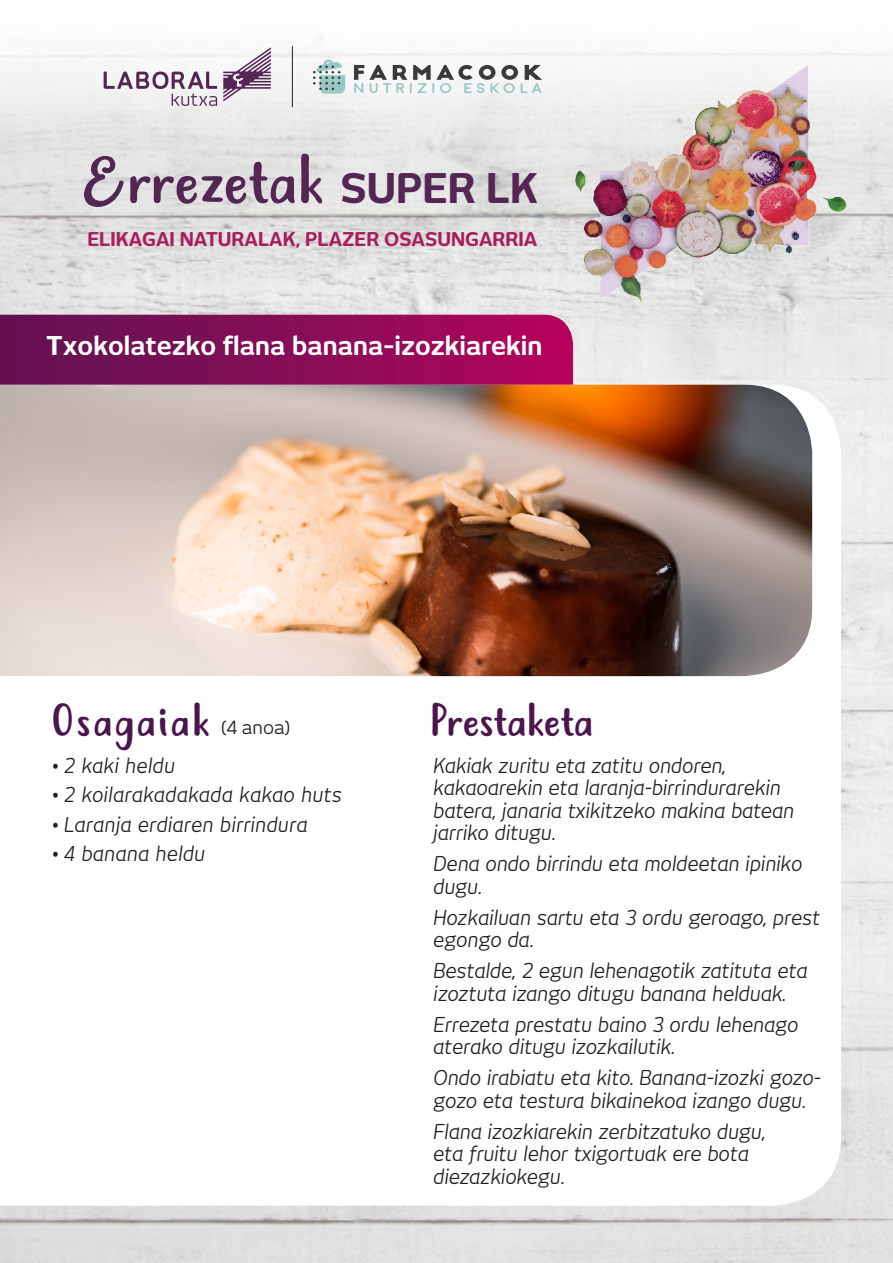
<style>
.page{position:relative;width:893px;height:1263px;background:#fff}
.page>*{position:absolute;margin:0;border:0;box-sizing:border-box;transform-origin:0 0}
.t1{font:41.7px "Justtellmewhat";letter-spacing:.05em;color:#4b154e}
.t2{font:41.7px "Justtellmewhat";color:#4b154e}
.TITULO_BASES{font:700 40.2px "New June";color:#542653}
.t3{font:700 25.5px "New June";color:#fff}
.t4{font:italic 20.25px/22.5px "New June";letter-spacing:-.015em;color:#231f20}
.TITULO_BASES-2{font:700 18.75px "New June";color:#a81e5a}
.s1{font-family:"New June";font-size:18px;color:#231f20}
</style>
<div class="page">
<img style="left:0;top:385px;width:812px;height:291px">
<svg style="left:0;top:315px;width:573px;height:70px;background:#870d56"></svg>
<svg style="left:223px;top:47px;width:48px;height:54px"></svg>
<svg style="left:104px;top:71px;width:113px;height:35px"></svg>
<hr style="left:292px;top:46px;width:1px;height:61px;background:#231f20">
<svg style="left:313px;top:59px;width:32px;height:35px"></svg>
<svg style="left:354px;top:65px;width:188px;height:28px"></svg>
<img style="left:549px;top:56px;width:313px;height:285px">
<svg style="left:130px;top:154px;width:192px;height:50px;background:#b8abb7"></svg>
<svg style="left:84px;top:156px;width:40px;height:51px;background:#b09faf"></svg>
<p class="TITULO_BASES" style="left:340px;top:164px;width:199px">SUPER LK</p>
<p class="TITULO_BASES-2" style="left:87px;top:228px;width:451px">ELIKAGAI NATURALAK, PLAZER OSASUNGARRIA</p>
<p class="t3" style="left:46px;top:331px;width:498px">Txokolatezko flana banana-izozkiarekin</p>
<p class="t1" style="left:51px;top:695px;width:240px">Osagaiak <span class="s1">(4 anoa)</span></p>
<p class="t2" style="left:429px;top:695px;width:165px">Prestaketa</p>
<p class="t4" style="left:51px;top:754px;width:126px">• 2 kaki heldu</p>
<p class="t4" style="left:51px;top:783px;width:292px">• 2 koilarakadakada kakao huts</p>
<p class="t4" style="left:51px;top:813px;width:258px">• Laranja erdiaren birrindura</p>
<p class="t4" style="left:51px;top:842px;width:156px">• 4 banana heldu</p>
<p class="t4" style="left:433px;top:754px;width:363px">Kakiak zuritu eta zatitu ondoren, kakaoarekin eta laranja-birrindurarekin batera, janaria txikitzeko makina batean jarriko ditugu.</p>
<p class="t4" style="left:433px;top:852px;width:371px">Dena ondo birrindu eta moldeetan ipiniko dugu.</p>
<p class="t4" style="left:433px;top:906px;width:388px">Hozkailuan sartu eta 3 ordu geroago, prest egongo da.</p>
<p class="t4" style="left:433px;top:959px;width:376px">Bestalde, 2 egun lehenagotik zatituta eta izoztuta izango ditugu banana helduak.</p>
<p class="t4" style="left:433px;top:1013px;width:367px">Errezeta prestatu baino 3 ordu lehenago aterako ditugu izozkailutik.</p>
<p class="t4" style="left:433px;top:1066px;width:389px">Ondo irabiatu eta kito. Banana-izozki gozo&shy;gozo eta testura bikainekoa izango dugu.</p>
<p class="t4" style="left:433px;top:1120px;width:334px">Flana izozkiarekin zerbitzatuko dugu, eta fruitu lehor txigortuak ere bota diezazkiokegu.</p>
</div>
